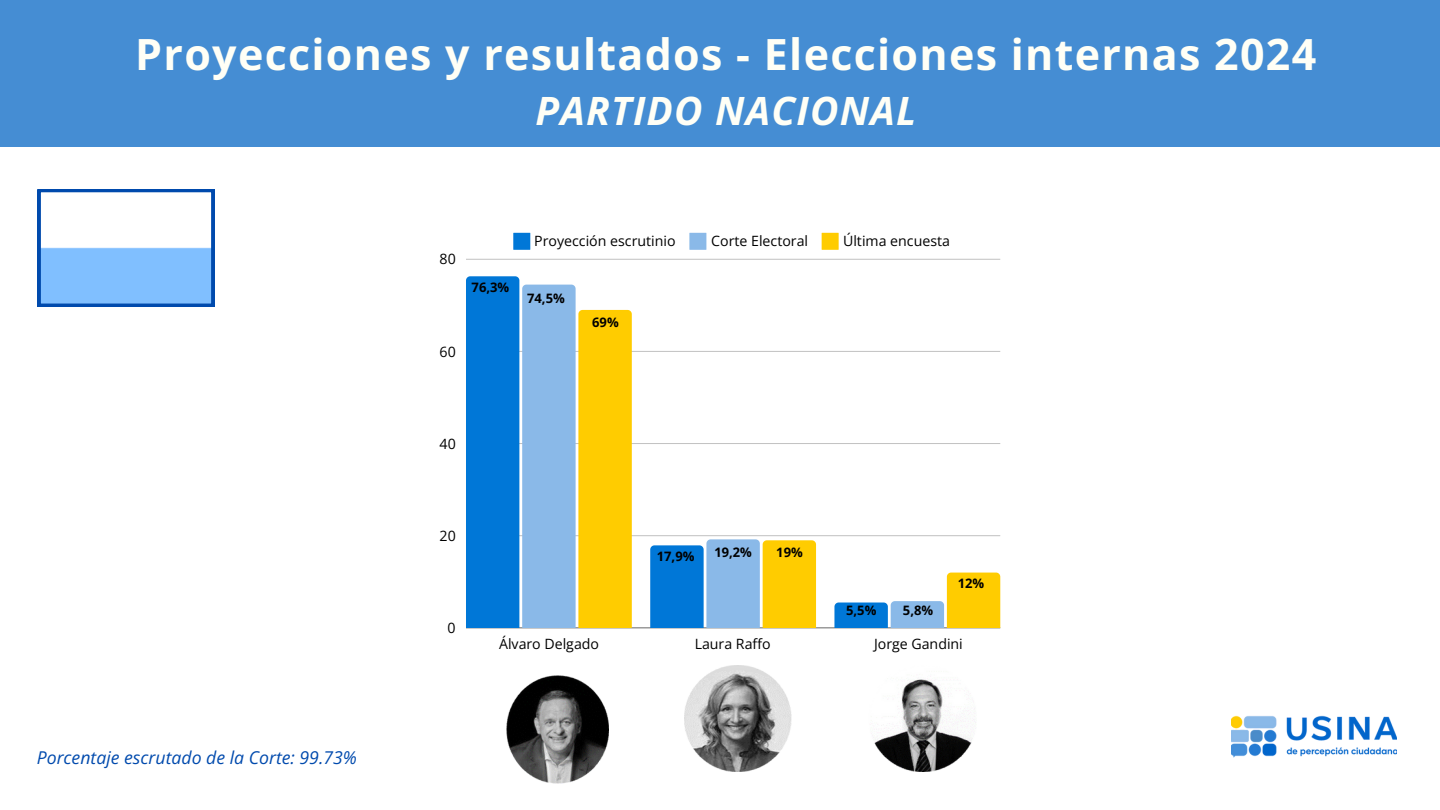
<style>
.page{position:relative;width:1440px;height:810px;background:#fff}
.page>*{position:absolute;margin:0;border:0;box-sizing:border-box;transform-origin:0 0}
.t1{font:700 43px "Open Sans";letter-spacing:.03em;color:#fffff6}
.t2{font:italic 700 39px "Open Sans";letter-spacing:.03em;color:#fffff6}
.t3{font:italic 17.6px "Open Sans";color:#004aad}
.t4{font:14.2px "Open Sans";color:#000}
.t5{font:700 13px "Open Sans";color:#000}
</style>
<div class="page">
<div style="left:0;top:0;width:1440px;height:146px;background:#458dd3"></div>
<img style="left:1231px;top:715px;width:166px;height:43px">
<svg style="left:513px;top:233px;width:17px;height:17px"></svg>
<svg style="left:689px;top:233px;width:17px;height:17px"></svg>
<svg style="left:822px;top:233px;width:17px;height:17px"></svg>
<hr style="left:466px;top:628px;width:534px;height:1px;background:#c9c9c9">
<hr style="left:466px;top:535px;width:534px;height:1px;background:#ccc">
<hr style="left:466px;top:443px;width:534px;height:1px;background:#c3c3c3">
<hr style="left:466px;top:351px;width:534px;height:1px;background:#c6c6c6">
<hr style="left:466px;top:259px;width:534px;height:1px;background:#cfcfcf">
<svg style="left:466px;top:276px;width:166px;height:352px;background:#87ada0"></svg>
<svg style="left:650px;top:539px;width:166px;height:89px;background:#8daf9b"></svg>
<svg style="left:834px;top:573px;width:166px;height:55px"></svg>
<svg style="left:38px;top:189px;width:176px;height:117px"></svg>
<img style="left:507px;top:675px;width:102px;height:108px">
<img style="left:685px;top:666px;width:107px;height:106px">
<img style="left:871px;top:676px;width:105px;height:96px">
<p class="t1" style="left:135px;top:24px;width:1183px">Proyecciones y resultados - Elecciones internas 2024</p>
<p class="t2" style="left:536px;top:83px;width:382px">PARTIDO NACIONAL</p>
<p class="t3" style="left:37px;top:745px;width:322px">Porcentaje escrutado de la Corte: 99.73%</p>
<p class="t4" style="left:440px;top:249px;width:18px">80</p>
<p class="t5" style="left:472px;top:278px;width:39px">76,3%</p>
<p class="t4" style="left:440px;top:341px;width:18px">60</p>
<p class="t4" style="left:534px;top:231px;width:143px">Proyección escrutinio</p>
<p class="t4" style="left:711px;top:231px;width:98px">Corte Electoral</p>
<p class="t4" style="left:843px;top:231px;width:108px">Última encuesta</p>
<p class="t5" style="left:527px;top:289px;width:39px">74,5%</p>
<p class="t5" style="left:592px;top:313px;width:28px">69%</p>
<p class="t4" style="left:440px;top:433px;width:18px">40</p>
<p class="t4" style="left:440px;top:526px;width:18px">20</p>
<p class="t4" style="left:448px;top:618px;width:10px">0</p>
<p class="t5" style="left:657px;top:547px;width:39px">17,9%</p>
<p class="t5" style="left:714px;top:543px;width:39px;rotate:-1deg">19,2%</p>
<p class="t5" style="left:776px;top:543px;width:28px">19%</p>
<p class="t5" style="left:846px;top:601px;width:32px">5,5%</p>
<p class="t5" style="left:903px;top:601px;width:32px">5,8%</p>
<h2 class="t5" style="left:958px;top:574px;width:28px">12%</h2>
<p class="t4" style="left:499px;top:634px;width:102px">Álvaro Delgado</p>
<p class="t4" style="left:695px;top:634px;width:77px">Laura Raffo</p>
<p class="t4" style="left:874px;top:634px;width:90px">Jorge Gandini</p>
</div>
